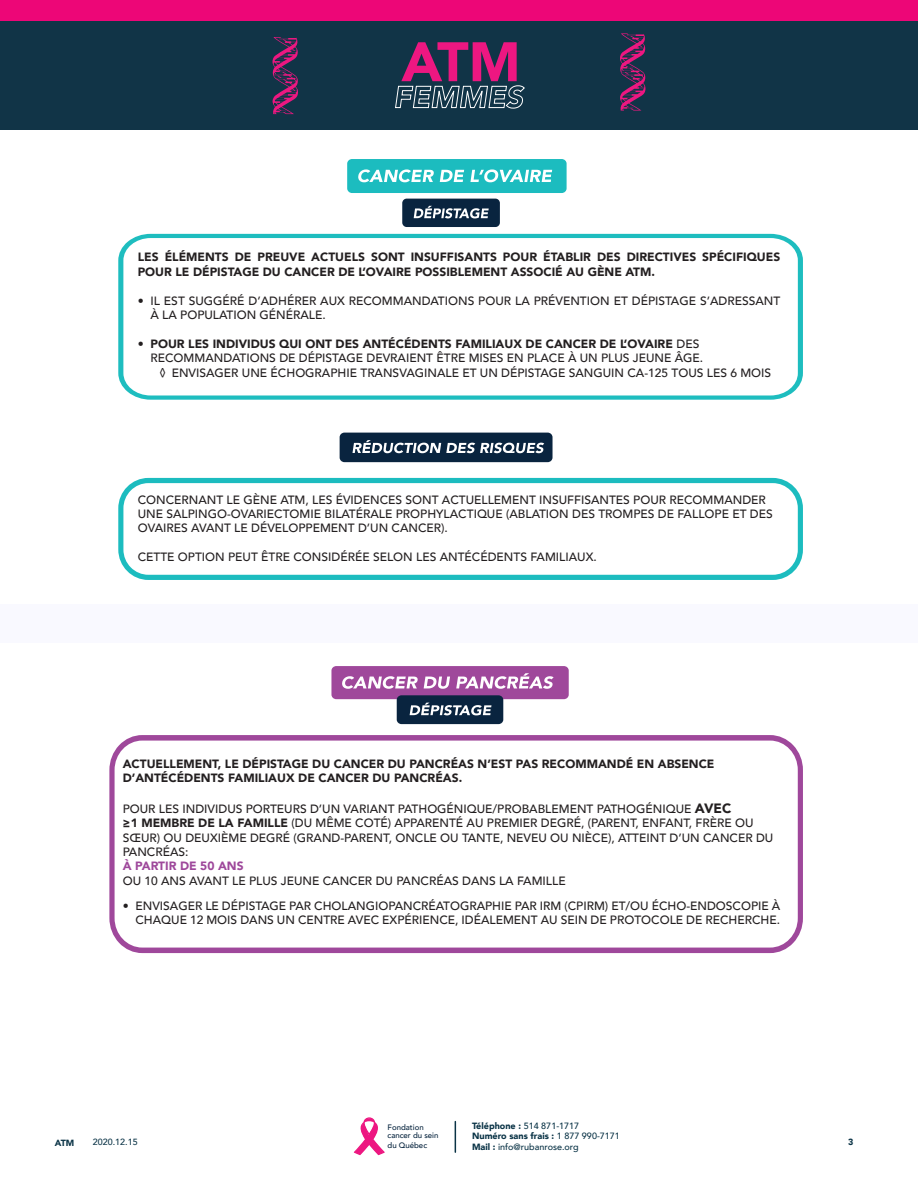
<style>
.page{position:relative;width:918px;height:1188px;background:#fff}
.page>*{position:absolute;margin:0;border:0;box-sizing:border-box;transform-origin:0 0}
.t1{font:500 12px/14.4px "Avenir";color:#231f20}
.t2{font:900 12px/14.4px "Avenir";color:#231f20}
.t3{font:900 12px "Avenir";color:#9e489b}
.t4{font:500 9px "Avenir";color:#0a3346}
.t5{font:900 9px "Avenir";color:#0a3346}
.t6{font:500 7.8px/8.7px "Avenir";color:#07243e}
.s1{font-weight:900}
.s2{font-weight:900;font-size:13.5px}
.s3{font-weight:500}
</style>
<div class="page">
<hr style="left:455px;top:1122px;width:1px;height:30px;background:#0a3346">
<svg style="left:354px;top:1117px;width:31px;height:38px"></svg>
<div style="left:0;top:20px;width:918px;height:110px;background:#113447"></div>
<div style="left:0;top:0;width:918px;height:20px;background:#ed0677"></div>
<svg style="left:272px;top:37px;width:26px;height:77px"></svg>
<svg style="left:620px;top:33px;width:26px;height:78px"></svg>
<svg style="left:395px;top:42px;width:130px;height:67px"></svg>
<svg style="left:118px;top:234px;width:685px;height:166px"></svg>
<svg style="left:118px;top:478px;width:685px;height:102px"></svg>
<div style="left:0;top:604px;width:918px;height:38px;background:#f9f9ff"></div>
<div style="left:347px;top:159px;width:220px;height:34px;background:#1cbcbf;border-radius:5px"></div>
<svg style="left:358px;top:169px;width:76px;height:13px"></svg>
<svg style="left:440px;top:170px;width:24px;height:12px"></svg>
<svg style="left:470px;top:169px;width:82px;height:13px"></svg>
<div style="left:402px;top:199px;width:98px;height:28px;background:#09243f;border-radius:4px"></div>
<svg style="left:414px;top:206px;width:75px;height:12px"></svg>
<div style="left:340px;top:433px;width:213px;height:29px;background:#09243f;border-radius:5px"></div>
<svg style="left:353px;top:440px;width:191px;height:13px"></svg>
<div style="left:331px;top:666px;width:238px;height:33px;background:#9f489b;border-radius:5px"></div>
<div style="left:397px;top:695px;width:106px;height:29px;background:#09243f;border-radius:5px"></div>
<svg style="left:342px;top:676px;width:76px;height:13px"></svg>
<svg style="left:424px;top:677px;width:26px;height:12px"></svg>
<svg style="left:456px;top:673px;width:98px;height:16px"></svg>
<svg style="left:410px;top:703px;width:81px;height:12px"></svg>
<svg style="left:109px;top:735px;width:694px;height:218px"></svg>
<p class="t2" style="left:138px;top:250px;width:644px">LES ÉLÉMENTS DE PREUVE ACTUELS SONT INSUFFISANTS POUR ÉTABLIR DES DIRECTIVES SPÉCIFIQUES<br>POUR LE DÉPISTAGE DU CANCER DE L’OVAIRE POSSIBLEMENT ASSOCIÉ AU GÈNE ATM.</p>
<p class="t1" style="left:150px;top:293px;width:631px;text-indent:-13px">• IL EST SUGGÉRÉ D’ADHÉRER AUX RECOMMANDATIONS POUR LA PRÉVENTION ET DÉPISTAGE S’ADRESSANT<br>À LA POPULATION GÉNÉRALE.</p>
<p class="t1" style="left:150px;top:336px;width:554px;text-indent:-13px"><span class="s1">• POUR LES INDIVIDUS QUI ONT DES ANTÉCÉDENTS FAMILIAUX DE CANCER DE L’OVAIRE</span> DES<br>RECOMMANDATIONS DE DÉPISTAGE DEVRAIENT ÊTRE MISES EN PLACE À UN PLUS JEUNE ÂGE.</p>
<p class="t1" style="left:159px;top:365px;width:614px">◊ ENVISAGER UNE ÉCHOGRAPHIE TRANSVAGINALE ET UN DÉPISTAGE SANGUIN CA-125 TOUS LES 6 MOIS</p>
<p class="t1" style="left:138px;top:492px;width:637px">CONCERNANT LE GÈNE ATM, LES ÉVIDENCES SONT ACTUELLEMENT INSUFFISANTES POUR RECOMMANDER<br>UNE SALPINGO-OVARIECTOMIE BILATÉRALE PROPHYLACTIQUE (ABLATION DES TROMPES DE FALLOPE ET DES<br>OVAIRES AVANT LE DÉVELOPPEMENT D’UN CANCER).</p>
<p class="t1" style="left:138px;top:549px;width:461px">CETTE OPTION PEUT ÊTRE CONSIDÉRÉE SELON LES ANTÉCÉDENTS FAMILIAUX.</p>
<p class="t2" style="left:123px;top:756px;width:593px">ACTUELLEMENT, LE DÉPISTAGE DU CANCER DU PANCRÉAS N’EST PAS RECOMMANDÉ EN ABSENCE<br>D’ANTÉCÉDENTS FAMILIAUX DE CANCER DU PANCRÉAS.</p>
<p class="t1" style="left:123px;top:801px;width:652px">POUR LES INDIVIDUS PORTEURS D’UN VARIANT PATHOGÉNIQUE/PROBABLEMENT PATHOGÉNIQUE <span class="s2">AVEC<br></span><span class="s1">≥1 MEMBRE DE LA FAMILLE</span> (DU MÊME COTÉ) APPARENTÉ AU PREMIER DEGRÉ, (PARENT, ENFANT, FRÈRE OU SŒUR) OU DEUXIÈME DEGRÉ (GRAND-PARENT, ONCLE OU TANTE, NEVEU OU NIÈCE), ATTEINT D’UN CANCER DU PANCRÉAS:</p>
<p class="t3" style="left:123px;top:856px;width:122px">À PARTIR DE 50 ANS</p>
<p class="t1" style="left:123px;top:873px;width:445px">OU 10 ANS AVANT LE PLUS JEUNE CANCER DU PANCRÉAS DANS LA FAMILLE</p>
<p class="t1" style="left:123px;top:898px;width:659px;text-align:right">• ENVISAGER LE DÉPISTAGE PAR CHOLANGIOPANCRÉATOGRAPHIE PAR IRM (CPIRM) ET/OU ÉCHO-ENDOSCOPIE À<br>CHAQUE 12 MOIS DANS UN CENTRE AVEC EXPÉRIENCE, IDÉALEMENT AU SEIN DE PROTOCOLE DE RECHERCHE.</p>
<p class="t6" style="left:388px;top:1122px;width:52px">Fondation cancer du sein</p>
<p class="t4" style="left:93px;top:1134px;width:46px">2020.12.15</p>
<p class="t5" style="left:55px;top:1135px;width:21px">ATM</p>
<p class="t6" style="left:388px;top:1140px;width:41px">du Québec</p>
<p class="t4" style="left:472px;top:1118px;width:109px"><span class="s1">Téléphone :</span> 514 871-1717</p>
<p class="t5" style="left:472px;top:1129px;width:149px">Numéro sans frais : <span class="s3">1 877 990-7171</span></p>
<p class="t4" style="left:472px;top:1139px;width:108px"><span class="s1">Mail :</span> info@rubanrose.org</p>
<p class="t5" style="left:848px;top:1134px;width:7px">3</p>
</div>
